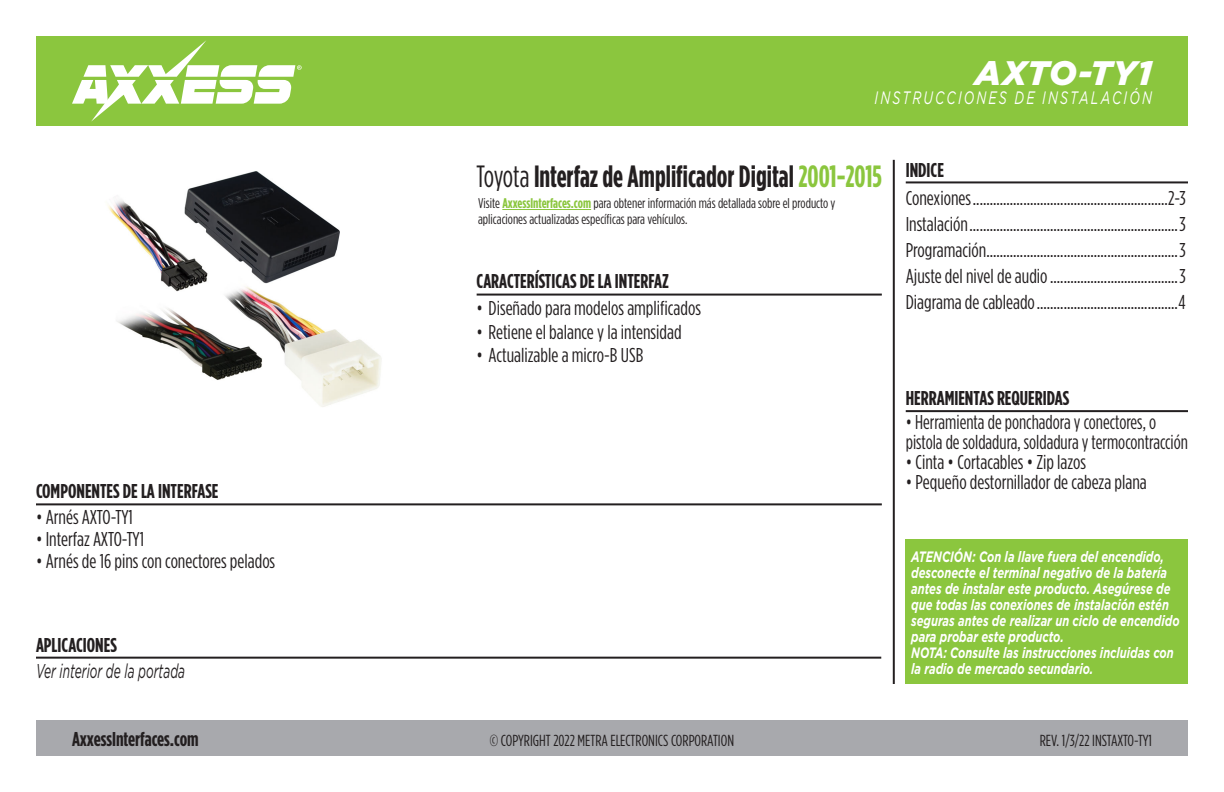
<style>
.page{position:relative;width:1224px;height:792px;background:#fff}
.page>*{position:absolute;margin:0;border:0;box-sizing:border-box;transform-origin:0 0}
.t1{font:italic 900 34px "Gotham";letter-spacing:.03em;color:#fff}
.t2{font:700 30.8px "Gotham Condensed";color:#231f20;scale:.92 1}
.TOC_body{font:20px "Gotham Condensed";color:#231f20}
.kit_feat_comp_bullet{font:20px "Gotham Condensed";color:#231f20}
.cover_subheads{font:700 20px "Gotham Condensed";color:#231f20}
.tools_needed_bullets{font:20px/20px "Gotham Condensed";color:#231f20;scale:.96 1}
.tools_needed_bullets-2{font:20px "Gotham Condensed";color:#231f20}
.body_copy{font:italic 20px "Gotham";color:#231f20;scale:.6 1}
.t3{font:italic 18px "Gotham";letter-spacing:.17em;color:#fff;scale:.7 1}
.t4{font:16px "Gotham Condensed";color:#231f20}
.t5{font:italic 700 15px/16px "Gotham";color:#fff;scale:.74 1}
.Figure_X{font:14px/16px "Gotham Condensed";color:#231f20}
.s1{font-weight:400}
.s2{color:#8bc63e}
.s3{font-weight:700;color:#8bc63e}
</style>
<div class="page">
<div style="left:36px;top:720px;width:1152px;height:36px;background:#a8a9ad"></div>
<hr style="left:893px;top:160px;width:2px;height:524px;background:#231f20">
<div style="left:36px;top:36px;width:1152px;height:90px;background:#8bc63e"></div>
<svg style="left:72px;top:40px;width:230px;height:82px"></svg>
<div style="left:906px;top:540px;width:282px;height:144px;background:#8bc63e"></div>
<hr style="left:477px;top:294px;width:405px;height:2px;background:#231f20">
<hr style="left:36px;top:503px;width:846px;height:2px;background:#231f20">
<hr style="left:906px;top:410px;width:282px;height:2px;background:#231f20">
<hr style="left:906px;top:181px;width:282px;height:2px;background:#231f20">
<hr style="left:36px;top:657px;width:845px;height:2px;background:#231f20">
<img style="left:107px;top:171px;width:275px;height:236px">
<hr style="left:502px;top:209px;width:89px;height:1px;background:#8bc63e">
<h1 class="t1" style="left:975px;top:53px;width:179px">AXTO-TY1</h1>
<p class="t3" style="left:875px;top:88px;width:398px">INSTRUCCIONES DE INSTALACIÓN</p>
<p class="cover_subheads" style="left:36px;top:480px;width:184px">COMPONENTES DE LA INTERFASE</p>
<p class="kit_feat_comp_bullet" style="left:36px;top:507px;width:98px">• Arnés AXTO-TY1</p>
<p class="kit_feat_comp_bullet" style="left:36px;top:529px;width:110px">• Interfaz AXTO-TY1</p>
<p class="kit_feat_comp_bullet" style="left:36px;top:551px;width:241px">• Arnés de 16 pins con conectores pelados</p>
<p class="cover_subheads" style="left:36px;top:634px;width:82px">APLICACIONES</p>
<p class="body_copy" style="left:36px;top:660px;width:250px">Ver interior de la portada</p>
<p class="t2" style="left:477px;top:159px;width:442px"><span class="s1">Toyota</span> Interfaz de Amplificador Digital <span class="s2">2001-2015</span></p>
<p class="Figure_X" style="left:478px;top:195px;width:359px">Visite <span class="s3">AxxessInterfaces.com</span> para obtener información más detallada sobre el producto y aplicaciones actualizadas específicas para vehículos.</p>
<p class="cover_subheads" style="left:477px;top:270px;width:194px">CARACTERÍSTICAS DE LA INTERFAZ</p>
<p class="kit_feat_comp_bullet" style="left:477px;top:297px;width:226px">• Diseñado para modelos amplificados</p>
<p class="kit_feat_comp_bullet" style="left:477px;top:321px;width:206px">• Retiene el balance y la intensidad</p>
<p class="kit_feat_comp_bullet" style="left:477px;top:345px;width:168px">• Actualizable a micro-B USB</p>
<p class="cover_subheads" style="left:906px;top:158px;width:40px">INDICE</p>
<p class="TOC_body" style="left:906px;top:187px;width:282px">Conexiones..........................................................2-3</p>
<p class="TOC_body" style="left:906px;top:213px;width:282px">Instalación..............................................................3</p>
<p class="TOC_body" style="left:906px;top:239px;width:282px">Programación.........................................................3</p>
<p class="TOC_body" style="left:906px;top:265px;width:282px">Ajuste del nivel de audio......................................3</p>
<p class="TOC_body" style="left:906px;top:291px;width:281px">Diagrama de cableado..........................................4</p>
<p class="cover_subheads" style="left:906px;top:387px;width:165px">HERRAMIENTAS REQUERIDAS</p>
<p class="tools_needed_bullets" style="left:906px;top:412px;width:296px">• Herramienta de ponchadora y conectores, o pistola de soldadura, soldadura y termocontracción</p>
<p class="tools_needed_bullets-2" style="left:906px;top:451px;width:182px">• Cinta • Cortacables • Zip lazos</p>
<p class="tools_needed_bullets-2" style="left:906px;top:471px;width:243px">• Pequeño destornillador de cabeza plana</p>
<p class="t5" style="left:911px;top:549px;width:364px">ATENCIÓN: Con la llave fuera del encendido, desconecte el terminal negativo de la batería antes de instalar este producto. Asegúrese de que todas las conexiones de instalación estén seguras antes de realizar un ciclo de encendido para probar este producto.<br>NOTA: Consulte las instrucciones incluidas con la radio de mercado secundario.</p>
<p class="cover_subheads" style="left:72px;top:728px;width:128px">AxxessInterfaces.com</p>
<p class="t4" style="left:490px;top:732px;width:246px">© COPYRIGHT 2022 METRA ELECTRONICS CORPORATION</p>
<p class="t4" style="left:1040px;top:732px;width:114px">REV. 1/3/22 INSTAXTO-TY1</p>
</div>
